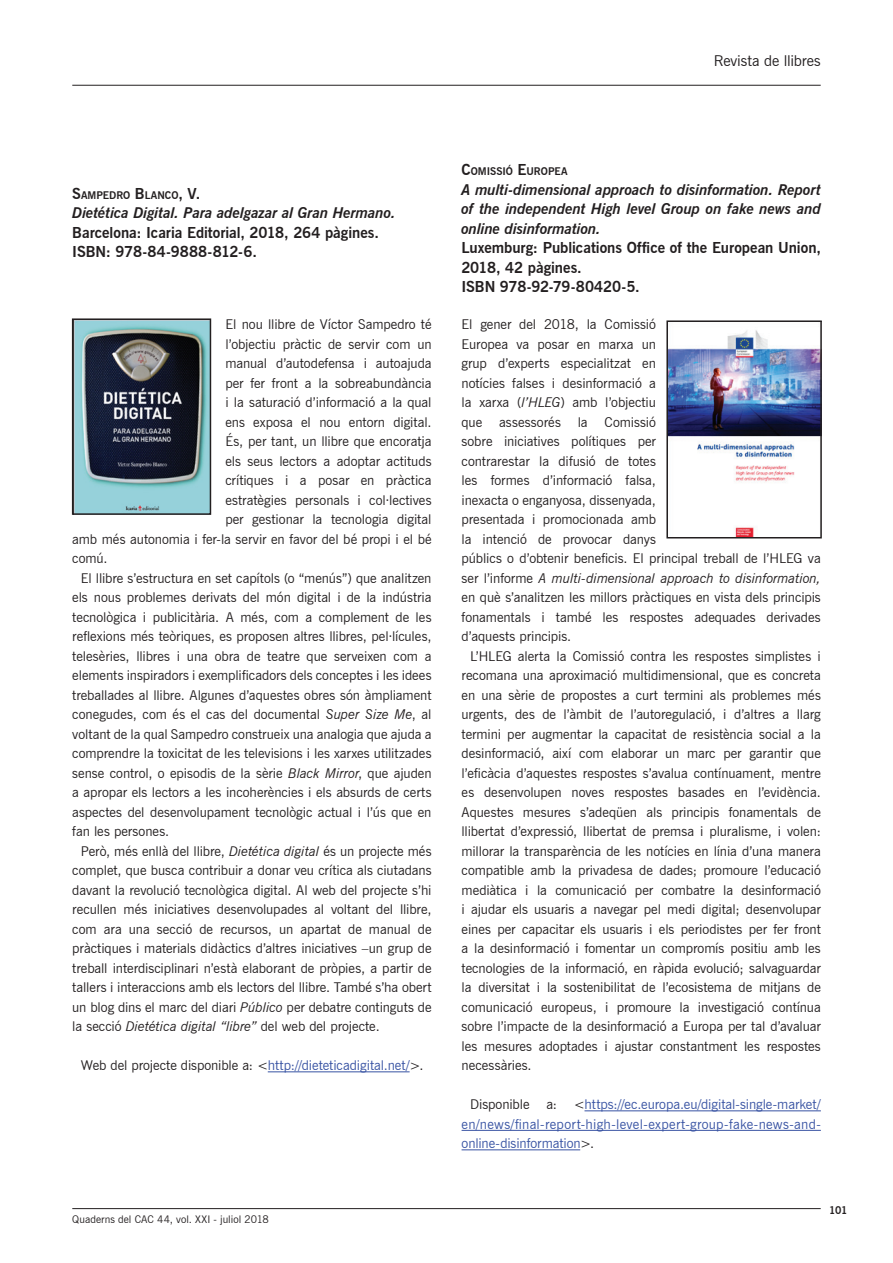
<style>
.page{position:relative;width:893px;height:1263px;background:#fff}
.page>*{position:absolute;margin:0;border:0;box-sizing:border-box;transform-origin:0 0}
.t1{font:italic 700 15px/19.5px "News Gothic BT";letter-spacing:-.005em;color:#231f20;text-align:justify}
.t2{font:700 15px/19.5px "News Gothic BT";letter-spacing:-.005em;color:#231f20}
.t3{font:15px "News Gothic BT";letter-spacing:-.01em;color:#231f20}
.t4{font:13.5px/19.5px "News Gothic BT";letter-spacing:-.005em;color:#231f20}
.t5{font:13.5px/19.5px "News Gothic BT";letter-spacing:.01em;color:#3853a3;text-align:justify}
.t6{font:10.5px "News Gothic BT";letter-spacing:.005em;color:#231f20}
.t7{font:700 10.5px "News Gothic BT";letter-spacing:-.005em;color:#231f20}
.t8{font:700 10.5px "News Gothic BT";color:#231f20}
.s1{font-size:15px}
.s2{font-style:italic}
.s3{color:#3853a3}
.s4{color:#231f20}
</style>
<div class="page">
<hr style="left:72px;top:85px;width:749px;height:1px;background:#231f20">
<hr style="left:72px;top:1208px;width:749px;height:1px;background:#231f20">
<hr style="left:268px;top:1071px;width:142px;height:1px;background:#3853a3">
<img style="left:75px;top:321px;width:133px;height:191px">
<div style="left:72px;top:318px;width:139px;height:197px;border:2px solid #231f20"></div>
<hr style="left:584px;top:1110px;width:237px;height:1px;background:#3853a3">
<hr style="left:462px;top:1130px;width:359px;height:1px;background:#3853a3">
<hr style="left:462px;top:1149px;width:118px;height:1px;background:#3853a3">
<img style="left:669px;top:330px;width:150px;height:205px">
<div style="left:666px;top:320px;width:156px;height:218px;border:2px solid #231f20"></div>
<p class="t3" style="left:714px;top:51px;width:109px">Revista de llibres</p>
<p class="t7" style="left:72px;top:189px;width:130px"><span class="s1">S</span>AM PEDRO <span class="s1">B</span>LANCO<span class="s1">, V.</span></p>
<p class="t1" style="left:72px;top:203px;width:325px">Dietética Digital. Para adelgazar al Gran Hermano.</p>
<p class="t2" style="left:72px;top:223px;width:308px">Barcelona: Icaria Editorial, 2018, 264 pàgines.<br>ISBN: 978-84-9888-812-6.</p>
<p class="t4" style="left:225px;top:315px;width:208px">El nou llibre de Víctor Sampedro té</p>
<p class="t4" style="left:225px;top:334px;width:208px">l’objectiu pràctic de servir com un</p>
<p class="t4" style="left:225px;top:354px;width:208px">manual d’autodefensa i autoajuda</p>
<p class="t4" style="left:225px;top:373px;width:208px">per fer front a la sobreabundància</p>
<p class="t4" style="left:225px;top:393px;width:208px">i la saturació d’informació a la qual</p>
<p class="t4" style="left:225px;top:412px;width:208px">ens exposa el nou entorn digital.</p>
<p class="t4" style="left:225px;top:432px;width:208px">És, per tant, un llibre que encoratja</p>
<p class="t4" style="left:225px;top:451px;width:208px">els seus lectors a adoptar actituds</p>
<p class="t4" style="left:225px;top:471px;width:208px">crítiques i a posar en pràctica</p>
<p class="t4" style="left:225px;top:490px;width:208px">estratègies personals i col·lectives</p>
<p class="t4" style="left:225px;top:510px;width:208px">per gestionar la tecnologia digital</p>
<p class="t4" style="left:72px;top:529px;width:361px">amb més autonomia i fer-la servir en favor del bé propi i el bé</p>
<p class="t4" style="left:72px;top:549px;width:37px">comú.</p>
<p class="t4" style="left:81px;top:568px;width:352px">El llibre s’estructura en set capítols (o “menús”) que analitzen</p>
<p class="t4" style="left:72px;top:588px;width:361px">els nous problemes derivats del món digital i de la indústria</p>
<p class="t4" style="left:72px;top:607px;width:361px">tecnològica i publicitària. A més, com a complement de les</p>
<p class="t4" style="left:72px;top:627px;width:361px">reflexions més teòriques, es proposen altres llibres, pel·lícules,</p>
<p class="t4" style="left:72px;top:646px;width:361px">telesèries, llibres i una obra de teatre que serveixen com a</p>
<p class="t4" style="left:72px;top:666px;width:361px">elements inspiradors i exemplificadors dels conceptes i les idees</p>
<p class="t4" style="left:72px;top:685px;width:361px">treballades al llibre. Algunes d’aquestes obres són àmpliament</p>
<p class="t4" style="left:72px;top:705px;width:361px">conegudes, com és el cas del documental <span class="s2">Super Size Me</span>, al</p>
<p class="t4" style="left:72px;top:724px;width:361px">voltant de la qual Sampedro construeix una analogia que ajuda a</p>
<p class="t4" style="left:72px;top:744px;width:361px">comprendre la toxicitat de les televisions i les xarxes utilitzades</p>
<p class="t4" style="left:72px;top:763px;width:361px">sense control, o episodis de la sèrie <span class="s2">Black Mirror</span>, que ajuden</p>
<p class="t4" style="left:72px;top:783px;width:361px">a apropar els lectors a les incoherències i els absurds de certs</p>
<p class="t4" style="left:72px;top:802px;width:361px">aspectes del desenvolupament tecnològic actual i l’ús que en</p>
<p class="t4" style="left:72px;top:822px;width:98px">fan les persones.</p>
<p class="t4" style="left:81px;top:841px;width:352px">Però, més enllà del llibre, <span class="s2">Dietética digital</span> és un projecte més</p>
<p class="t4" style="left:72px;top:861px;width:361px">complet, que busca contribuir a donar veu crítica als ciutadans</p>
<p class="t4" style="left:72px;top:880px;width:361px">davant la revolució tecnològica digital. Al web del projecte s’hi</p>
<p class="t4" style="left:72px;top:900px;width:361px">recullen més iniciatives desenvolupades al voltant del llibre,</p>
<p class="t4" style="left:72px;top:919px;width:361px">com ara una secció de recursos, un apartat de manual de</p>
<p class="t4" style="left:72px;top:939px;width:361px">pràctiques i materials didàctics d’altres iniciatives –un grup de</p>
<p class="t4" style="left:72px;top:958px;width:361px">treball interdisciplinari n’està elaborant de pròpies, a partir de</p>
<p class="t4" style="left:72px;top:978px;width:361px">tallers i interaccions amb els lectors del llibre. També s’ha obert</p>
<p class="t4" style="left:72px;top:997px;width:361px">un blog dins el marc del diari <span class="s2">Público</span> per debatre continguts de</p>
<p class="t4" style="left:72px;top:1017px;width:309px">la secció <span class="s2">Dietética digital “libre”</span> del web del projecte.</p>
<p class="t4" style="left:81px;top:1056px;width:344px">Web del projecte disponible a: &lt;<span class="s3">http://dieteticadigital.net/</span>&gt;.</p>
<p class="t6" style="left:72px;top:1213px;width:198px">Quaderns del CAC 44, vol. XXI - juliol 2018</p>
<p class="t7" style="left:461px;top:165px;width:108px"><span class="s1">C</span>OM ISSIÓ <span class="s1">E</span>UROPEA</p>
<p class="t1" style="left:461px;top:180px;width:361px">A multi-dimensional approach to disinformation. Report of the independent High level Group on fake news and online disinformation.</p>
<p class="t2" style="left:461px;top:238px;width:361px">Luxemburg: Publications Office of the European Union,<br>2018, 42 pàgines.<br>ISBN 978-92-79-80420-5.</p>
<p class="t4" style="left:462px;top:315px;width:361px">El gener del 2018, la Comissió<br>Europea va posar en marxa un<br>grup d’experts especialitzat en<br>notícies falses i desinformació a<br>la xarxa (<span class="s2">l’HLEG</span>) amb l’objectiu<br>que assessorés la Comissió<br>sobre iniciatives polítiques per<br>contrarestar la difusió de totes<br>les formes d’informació falsa,<br>inexacta o enganyosa, dissenyada,<br>presentada i promocionada amb<br>la intenció de provocar danys<br>públics o d’obtenir beneficis. El principal treball de l’HLEG va ser l’informe <span class="s2">A multi-dimensional approach to disinformation, </span>en què s’analitzen les millors pràctiques en vista dels principis fonamentals i també les respostes adequades derivades d’aquests principis.</p>
<p class="t4" style="left:462px;top:646px;width:361px;text-align:justify;text-indent:9px">L’HLEG alerta la Comissió contra les respostes simplistes i recomana una aproximació multidimensional, que es concreta en una sèrie de propostes a curt termini als problemes més urgents, des de l’àmbit de l’autoregulació, i d’altres a llarg termini per augmentar la capacitat de resistència social a la desinformació, així com elaborar un marc per garantir que l’eficàcia d’aquestes respostes s’avalua contínuament, mentre es desenvolupen noves respostes basades en l’evidència.<br>Aquestes mesures s’adeqüen als principis fonamentals de llibertat d’expressió, llibertat de premsa i pluralisme, i volen: millorar la transparència de les notícies en línia d’una manera compatible amb la privadesa de dades; promoure l’educació mediàtica i la comunicació per combatre la desinformació i ajudar els usuaris a navegar pel medi digital; desenvolupar eines per capacitar els usuaris i els periodistes per fer front a la desinformació i fomentar un compromís positiu amb les tecnologies de la informació, en ràpida evolució; salvaguardar la diversitat i la sostenibilitat de l’ecosistema de mitjans de comunicació europeus, i promoure la investigació contínua sobre l’impacte de la desinformació a Europa per tal d’avaluar les mesures adoptades i ajustar constantment les respostes necessàries.</p>
<p class="t4" style="left:470px;top:1095px;width:61px">Disponible</p>
<p class="t4" style="left:546px;top:1095px;width:12px">a:</p>
<p class="t5" style="left:462px;top:1095px;width:361px;text-indent:112px"><span class="s4">&lt;</span>https://ec.europa.eu/digital-single-market/ en/news/final-report-high-level-expert-group-fake-news-and&shy;online-disinformation<span class="s4">&gt;.</span></p>
<p class="t8" style="left:829px;top:1203px;width:20px">101</p>
</div>
